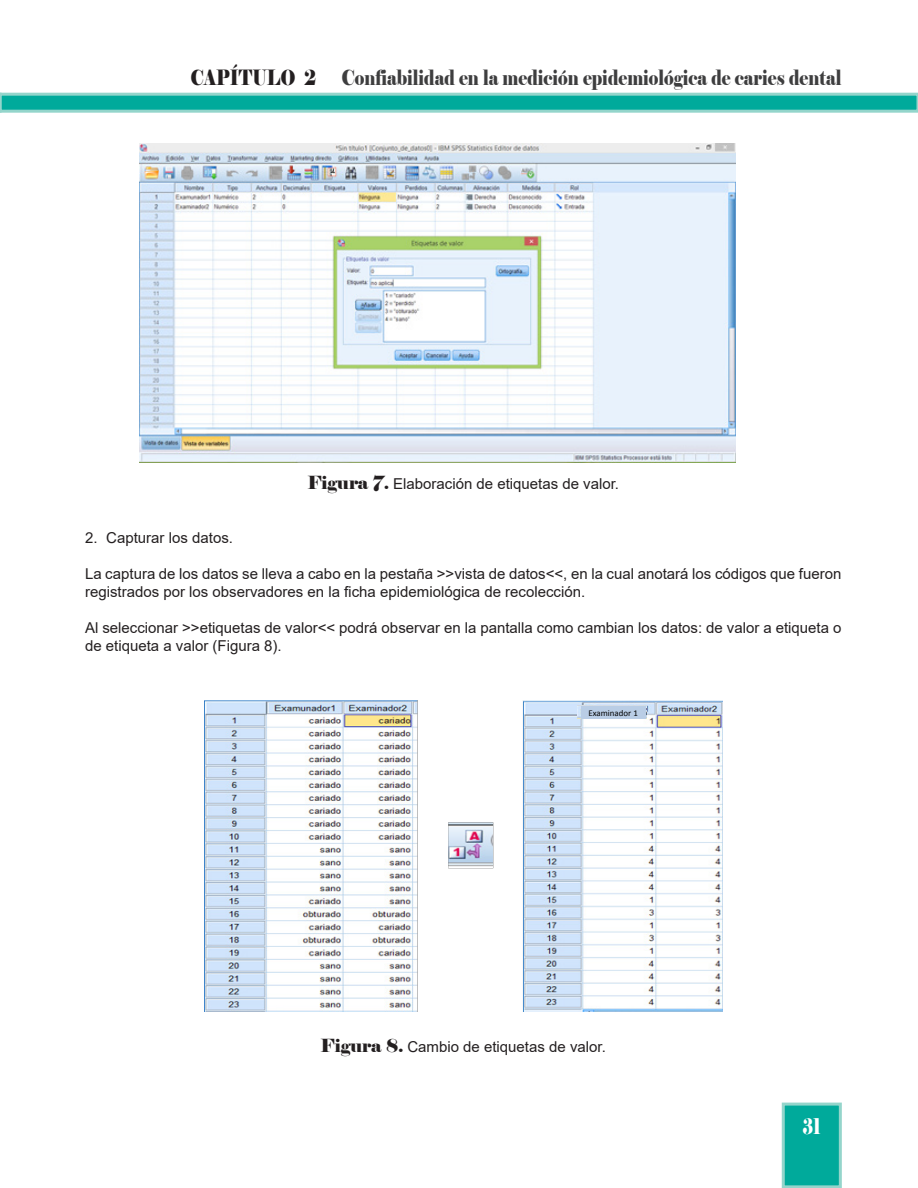
<style>
.page{position:relative;width:918px;height:1188px;background:#fff}
.page>*{position:absolute;margin:0;border:0;box-sizing:border-box;transform-origin:0 0}
.t1{font:21.6px "Elephant";color:#fff;scale:.67 1}
.t2{font:21px "Elephant";color:#3e3e3f;scale:.8 1}
.List_Paragraph{font:15px/18px "Arial";color:#231f20}
.t3{font:8.85px "Calibri";color:#000}
.s1{color:#231f20}
.s2{font-family:"Elephant";font-size:18px}
</style>
<div class="page">
<svg style="left:781px;top:1102px;width:61px;height:86px;background:#1cb2a4"></svg>
<svg style="left:0;top:92px;width:918px;height:21px;background:#36baad"></svg>
<img style="left:139px;top:144px;width:597px;height:318px">
<img style="left:204px;top:701px;width:519px;height:311px">
<img style="left:578px;top:706px;width:3px;height:12px">
<div style="left:581px;top:706px;width:65px;height:12px;background:#b9cde5"></div>
<h2 class="t2" style="left:190px;top:64px;width:815px"><span class="s1">CAPÍTULO 2</span> Confiabilidad en la medición epidemiológica de caries dental</h2>
<p class="List_Paragraph" style="left:307px;top:475px;width:313px"><span class="s2">Figura 7.</span> Elaboración de etiquetas de valor.</p>
<p class="List_Paragraph" style="left:85px;top:529px;width:149px">2. Capturar los datos.</p>
<p class="List_Paragraph" style="left:85px;top:565px;width:758px">La captura de los datos se lleva a cabo en la pestaña &gt;&gt;vista de datos&lt;&lt;, en la cual anotará los códigos que fueron registrados por los observadores en la ficha epidemiológica de recolección.</p>
<p class="List_Paragraph" style="left:85px;top:619px;width:758px">Al seleccionar &gt;&gt;etiquetas de valor&lt;&lt; podrá observar en la pantalla como cambian los datos: de valor a etiqueta o de etiqueta a valor (Figura 8).</p>
<p class="t3" style="left:588px;top:707px;width:51px">Examinador 1</p>
<p class="List_Paragraph" style="left:321px;top:1037px;width:287px"><span class="s2">Figura 8.</span> Cambio de etiquetas de valor.</p>
<h1 class="t1" style="left:803px;top:1113px;width:29px">31</h1>
</div>
